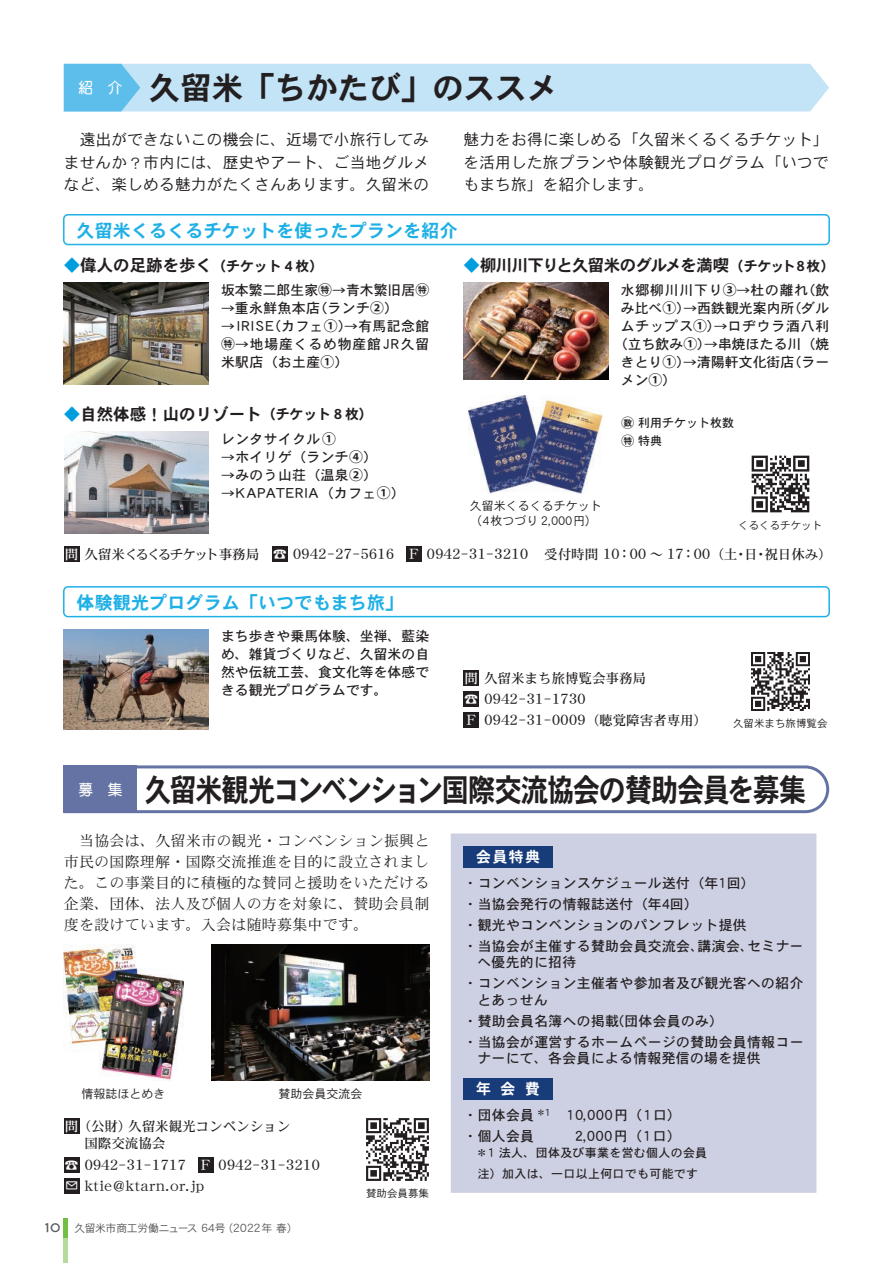
<style>
.page{position:relative;width:893px;height:1263px;background:#fff}
.page>*{position:absolute;margin:0;border:0;box-sizing:border-box;transform-origin:0 0}
.t1{font:31.5px "DFHS Gothic W7 WINP RKSJ H";letter-spacing:-.04em;color:#231f20;scale:.86 1}
.t2{font:31.5px "DFHS Gothic W7 WINP RKSJ H";color:#231f20}
.t3{font:18px "DFHS Gothic W7 WINP RKSJ H";letter-spacing:.01em;color:#1fb0e6}
.t4{font:16.5px "DFHS Gothic W7 WINP RKSJ H";letter-spacing:-.005em;color:#231f20}
.t5{font:16.5px "DFHS Gothic W7 WINP RKSJ H";letter-spacing:-.04em;color:#231f20}
.t6{font:15.75px/22.5px "DFHS Gothic W3 WINP RKSJ H";letter-spacing:.01em;color:#231f20;text-align:justify}
.t7{font:15px/21px "DFHS Mincho W3 WINP RKSJ H";letter-spacing:.015em;color:#231f20;text-align:justify}
.t8{font:15px "DFHS Gothic W7 WINP RKSJ H";letter-spacing:.085em;color:#fff}
.t9{font:13.8px/21px "DFHS Gothic W5 WINP RKSJ H";letter-spacing:.02em;color:#231f20}
.t10{font:13.8px/21.3px "DFHS Mincho W5 WINP RKSJ H";color:#231f20}
.t11{font:13.8px "DFHS Gothic W5 WINP RKSJ H";color:#231f20}
.t12{font:13.8px/21px "DFHS Gothic W5 WINP RKSJ H";letter-spacing:.07em;color:#231f20}
.t13{font:13.8px/21.3px "DFHS Mincho W5 WINP RKSJ H";letter-spacing:.05em;color:#231f20}
.t14{font:13.8px "DFHS Gothic W5 WINP RKSJ H";letter-spacing:.105em;color:#231f20}
.t15{font:13.8px "DFHS Gothic W5 WINP RKSJ H";letter-spacing:.055em;color:#231f20}
.t16{font:13.8px "DFHS Gothic W5 WINP RKSJ H";letter-spacing:.05em;color:#231f20}
.t17{font:13.5px/16.5px "DFHS Mincho W5 WINP RKSJ H";color:#231f20}
.t18{font:12px/21px "DFHS Gothic W5 WINP RKSJ H";letter-spacing:.02em;color:#231f20;text-align:center}
.t19{font:12px/15px "DFHS Gothic W3 WINP RKSJ H";color:#231f20}
.t20{font:12px/18px "DFHS Gothic W5 WINP RKSJ H";color:#231f20}
.t21{font:10.8px "DFHS Gothic W3 WINP RKSJ H";letter-spacing:-.04em;color:#57585a}
.t22{font:10.5px "DFHS Gothic W3 WINP RKSJ H";color:#231f20}
.t23{font:700 8.25px/18px "Koz Go Pr 6 N";color:#231f20}
.s1{color:#009ddf}
.s2{font-size:13.8px}
.s3{font-family:"Koz Go Pr 6 N";font-weight:700}
.s4{font-family:"Koz Go Pr 6 N";font-weight:200;font-size:13.8px}
.s5{font-size:13.5px;color:#fff}
.s6{font-size:13.5px}
.s7{font-family:"Koz Go Pr 6 N";font-size:13.5px;color:#fff}
.s8{color:#fff}
.s9{font-family:"Blair Md ITCTT Medium";font-size:12px}
.s10{font-size:11.4px}
</style>
<div class="page">
<hr style="left:64px;top:1237px;width:4px;height:26px;background:#b6da9b">
<hr style="left:64px;top:1218px;width:4px;height:19px;background:#71bf44">
<div style="left:64px;top:1118px;width:16px;height:16px;background:#231f20"></div>
<div style="left:64px;top:1157px;width:16px;height:15px;background:#231f20"></div>
<div style="left:64px;top:1178px;width:16px;height:16px;background:#231f20"></div>
<div style="left:198px;top:1157px;width:16px;height:15px;background:#231f20"></div>
<div style="left:64px;top:546px;width:16px;height:16px;background:#231f20"></div>
<div style="left:272px;top:546px;width:16px;height:16px;background:#231f20"></div>
<div style="left:406px;top:546px;width:16px;height:16px;background:#231f20"></div>
<svg style="left:137px;top:765px;width:692px;height:48px"></svg>
<div style="left:64px;top:765px;width:73px;height:48px;background:#6473a3"></div>
<svg style="left:64px;top:64px;width:765px;height:48px;background:#bae0f5"></svg>
<div style="left:451px;top:833px;width:365px;height:360px;background:#cdd0e3"></div>
<div style="left:463px;top:846px;width:90px;height:21px;background:#183c79"></div>
<div style="left:463px;top:1078px;width:90px;height:21px;background:#183c79"></div>
<img style="left:751px;top:455px;width:59px;height:58px">
<div style="left:463px;top:670px;width:16px;height:16px;background:#231f20"></div>
<div style="left:463px;top:691px;width:16px;height:16px;background:#231f20"></div>
<div style="left:463px;top:712px;width:16px;height:16px;background:#231f20"></div>
<img style="left:751px;top:652px;width:59px;height:59px">
<img style="left:366px;top:1118px;width:63px;height:63px">
<img style="left:64px;top:944px;width:119px;height:136px">
<img style="left:212px;top:944px;width:217px;height:136px">
<img style="left:469px;top:395px;width:134px;height:98px">
<div style="left:63px;top:214px;width:767px;height:31px;border:2px solid #1fb0e6;border-radius:4px"></div>
<div style="left:63px;top:586px;width:767px;height:31px;border:2px solid #1fb0e6;border-radius:4px"></div>
<img style="left:64px;top:283px;width:144px;height:102px">
<img style="left:65px;top:432px;width:143px;height:102px">
<img style="left:64px;top:629px;width:144px;height:100px">
<img style="left:463px;top:283px;width:145px;height:96px">
<h1 class="t2" style="left:79px;top:72px;width:481px"><sup>紹　介</sup> 久留米「ちかたび」のススメ</h1>
<p class="t6" style="left:64px;top:128px;width:367px">　遠出ができないこの機会に、近場で小旅行してみませんか？市内には、歴史やアート、ご当地グルメなど、楽しめる魅力がたくさんあります。久留米の</p>
<p class="t6" style="left:463px;top:128px;width:367px">魅力をお得に楽しめる「久留米くるくるチケット」を活用した旅プランや体験観光プログラム「いつでもまち旅」を紹介します。</p>
<h2 class="t3" style="left:77px;top:221px;width:383px">久留米くるくるチケットを使ったプランを紹介</h2>
<p class="t4" style="left:64px;top:257px;width:261px"><span class="s1">◆</span>偉人の足跡を歩く<span class="s2">（チケット４枚）</span></p>
<p class="t11" style="left:221px;top:283px;width:210px">坂本繁二郎生家<span class="s3">㊕</span>→青木繁旧居<span class="s3">㊕</span></p>
<p class="t9" style="left:221px;top:297px;width:179px">→重永鮮魚本店（ランチ<span class="s3">②</span>）</p>
<p class="t9" style="left:221px;top:317px;width:210px;line-height:18px;text-align:justify">→ IRIS E（カフェ<span class="s3">①</span>）→有馬記念館<span class="s3">㊕</span>→地場産くるめ物産館JR久留米駅店（お土産<span class="s3">①</span>）</p>
<p class="t4" style="left:64px;top:406px;width:310px"><span class="s1">◆</span>自然体感！山のリゾート<span class="s2">（チケット８枚）</span></p>
<p class="t9" style="left:221px;top:428px;width:116px">レンタサイクル<span class="s3">①</span></p>
<p class="t9" style="left:221px;top:446px;width:158px">→ホイリゲ（ランチ<span class="s3">④</span>）</p>
<p class="t9" style="left:221px;top:464px;width:158px">→みのう山荘（温泉<span class="s3">②</span>）</p>
<p class="t14" style="left:221px;top:486px;width:185px">→KAPATERIA（カフェ<span class="s3">①</span>）</p>
<p class="t5" style="left:463px;top:257px;width:373px"><span class="s1">◆</span>柳川川下りと久留米のグルメを満喫<span class="s2">（チケット８枚）</span></p>
<p class="t15" style="left:621px;top:283px;width:210px">水郷柳川川下り<span class="s3">③</span>→杜の離れ（飲</p>
<p class="t11" style="left:621px;top:301px;width:210px">み比べ<span class="s3">①</span>）→西鉄観光案内所（ダル</p>
<p class="t16" style="left:621px;top:319px;width:210px">ムチップス<span class="s3">①</span>）→ロヂウラ酒八利</p>
<p class="t11" style="left:614px;top:337px;width:217px">（立ち飲み<span class="s3">①</span>）→串焼ほたる川（焼</p>
<p class="t11" style="left:621px;top:355px;width:210px">きとり<span class="s3">①</span>）→清陽軒文化街店（ラー</p>
<p class="t9" style="left:621px;top:369px;width:57px">メン<span class="s3">①</span>）</p>
<p class="t19" style="left:470px;top:498px;width:133px">久留米くるくるチケット（4枚つづり 2,000円）</p>
<p class="t20" style="left:621px;top:414px;width:115px"><span class="s4">〇</span>利用チケット枚数<span class="s4">〇</span>特典</p>
<p class="t23" style="left:624px;top:414px;width:10px">数特</p>
<p class="t22" style="left:738px;top:520px;width:85px">くるくるチケット</p>
<p class="t10" style="left:65px;top:544px;width:768px"><span class="s5">問</span><span class="s6">久留米くるくるチケット事務局</span> <span class="s7">☎</span> 0942－27－5616 <span class="s8">Ｆ</span> 0942－31－3210 <span class="s6">受付時間</span> 10：00 <span class="s6">～</span> 17：00<span class="s6">（土・日・祝日休み）</span></p>
<h2 class="t3" style="left:77px;top:593px;width:328px">体験観光プログラム「いつでもまち旅」</h2>
<p class="t9" style="left:221px;top:627px;width:210px;line-height:18px;text-align:justify">まち歩きや乗馬体験、坐禅、藍染め、雑貨づくりなど、久留米の自然や伝統工芸、食文化等を体感できる観光プログラムです。</p>
<p class="t17" style="left:465px;top:669px;width:183px"><span class="s8">問</span>久留米まち旅博覧会事務局</p>
<p class="t10" style="left:464px;top:688px;width:244px"><span class="s7">☎</span> 0942－31－1730<br><span class="s8">Ｆ</span> 0942－31－0009<span class="s6">（聴覚障害者専用）</span></p>
<p class="t22" style="left:733px;top:718px;width:96px">久留米まち旅博覧会</p>
<h1 class="t1" style="left:79px;top:773px;width:848px"><sup>募　集</sup> 久留米観光コンベンション国際交流協会の賛助会員を募集</h1>
<p class="t7" style="left:64px;top:830px;width:367px;text-indent:15px">当協会は、久留米市の観光・コンベンション振興と市民の国際理解・国際交流推進を目的に設立されました。この事業目的に積極的な賛同と援助をいただける企業、団体、法人及び個人の方を対象に、賛助会員制度を設けています。入会は随時募集中です。</p>
<p class="t19" style="left:82px;top:1086px;width:85px">情報誌ほとめき</p>
<p class="t19" style="left:279px;top:1086px;width:85px">賛助会員交流会</p>
<p class="t17" style="left:84px;top:1118px;width:207px;text-indent:-19px"><span class="s8">問</span>（公財）久留米観光コンベンション国際交流協会</p>
<p class="t13" style="left:65px;top:1154px;width:140px"><span class="s7">☎</span> 0942－31－1717<br><span class="s8">✉</span> ktie@ktarn.or.jp</p>
<p class="t10" style="left:199px;top:1154px;width:123px"><span class="s8">Ｆ</span> 0942－31－3210</p>
<p class="t21" style="left:45px;top:1222px;width:254px"><span class="s9">10</span> 久留米市商工労働ニュース <span class="s10">64</span>号（<span class="s10">2022</span>年春）</p>
<p class="t22" style="left:366px;top:1187px;width:64px">賛助会員募集</p>
<p class="t8" style="left:476px;top:849px;width:65px">会員特典</p>
<p class="t9" style="left:463px;top:872px;width:341px">・コンベンションスケジュール送付（年1回）<br>・当協会発行の情報誌送付（年4回）<br>・観光やコンベンションのパンフレット提供<br>・当協会が主催する賛助会員交流会、講演会、セミナー</p>
<p class="t9" style="left:463px;top:952px;width:342px;text-indent:14px">へ優先的に招待<br>・コンベンション主催者や参加者及び観光客への紹介</p>
<p class="t9" style="left:463px;top:989px;width:342px;text-indent:14px">とあっせん<br>・賛助会員名簿への掲載(団体会員のみ)<br>・当協会が運営するホームページの賛助会員情報コー</p>
<p class="t9" style="left:477px;top:1048px;width:285px">ナーにて、各会員による情報発信の場を提供</p>
<p class="t8" style="left:476px;top:1081px;width:65px">年会費</p>
<p class="t12" style="left:463px;top:1104px;width:219px">・団体会員<sup>＊１</sup> 10,000円（1口）・個人会員　　 2,000円（1口）</p>
<p class="t18" style="left:463px;top:1142px;width:245px">　＊1 法人、団体及び事業を営む個人の会員注）加入は、一口以上何口でも可能です</p>
</div>
